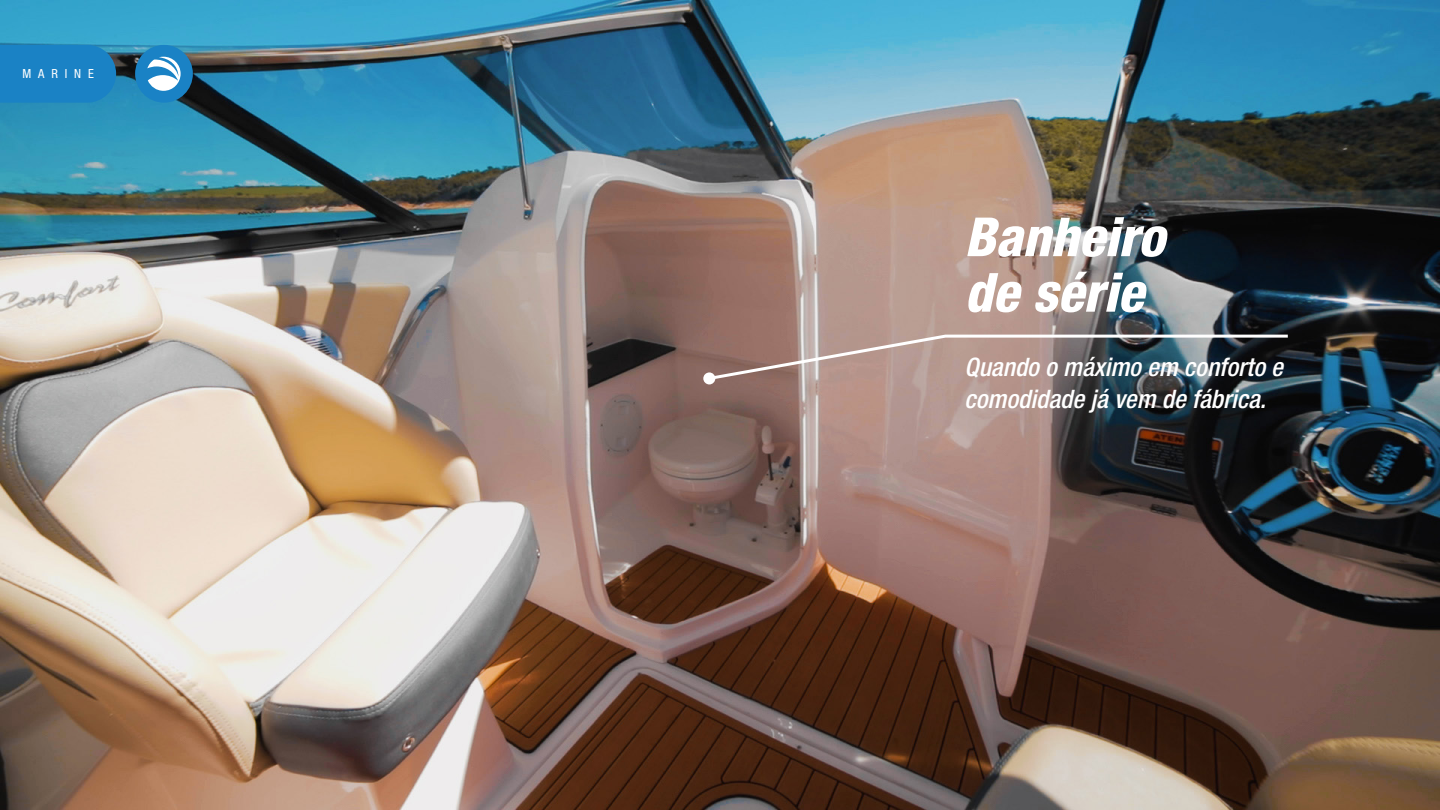
<style>
.page{position:relative;width:1440px;height:810px;background:#fff}
.page>*{position:absolute;margin:0;border:0;box-sizing:border-box;transform-origin:0 0}
.t1{font:italic 800 condensed 54px/55.5px "Helvetica Neue LT Std";color:#fff}
.t2{font:italic 500 condensed 25.5px/32.3px "Helvetica Neue LT Std";color:#fff}
.t3{font:condensed 12.52px "Helvetica Neue LT Std";letter-spacing:.55em;color:#fff}
</style>
<div class="page">
<img style="left:0;top:0;width:1440px;height:810px">
<div style="left:135px;top:45px;width:58px;height:58px;background:#1a82c5;border-radius:50%"></div>
<div style="left:0;top:45px;width:116px;height:58px;background:#1a82c5"></div>
<svg style="left:147px;top:57px;width:34px;height:34px"></svg>
<svg style="left:706px;top:333px;width:585px;height:49px;background:#867a78"></svg>
<div style="left:703px;top:372px;width:12px;height:12px;background:#fff;border-radius:50%"></div>
<p class="t3" style="left:22px;top:67px;width:73px">MARINE</p>
<h1 class="t1" style="left:964px;top:209px;width:202px">Banheiro de série</h1>
<p class="t2" style="left:964px;top:351px;width:320px">Quando o máximo em conforto e comodidade já vem de fábrica.</p>
</div>
